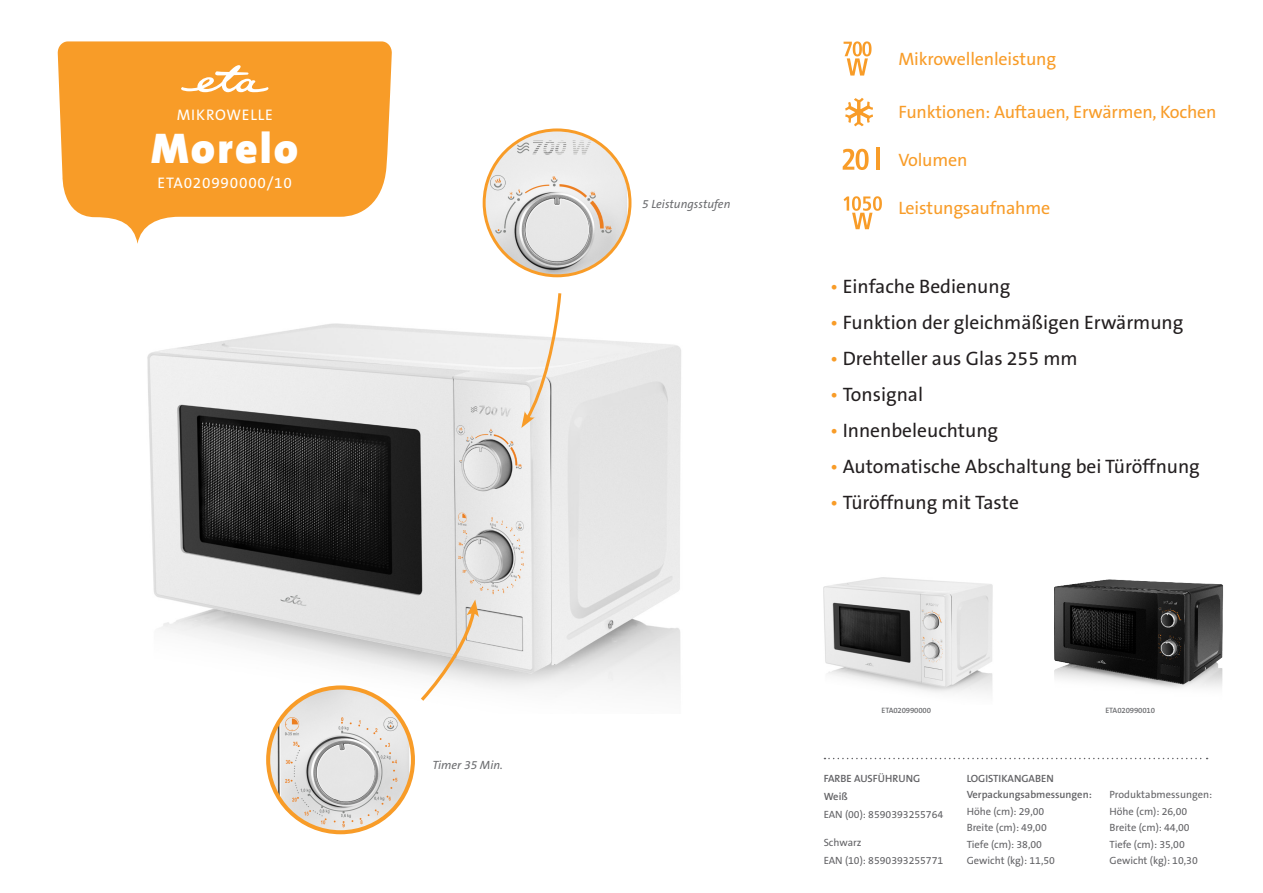
<style>
.page{position:relative;width:1263px;height:893px;background:#fff}
.page>*{position:absolute;margin:0;border:0;box-sizing:border-box;transform-origin:0 0}
.t1{font:900 43.2px "The Sans CE B9";letter-spacing:.05em;color:#fff}
.t2{font:19.5px "The Sans CE B5 Plain";color:#231f20}
.t3{font:18px "The Sans CE B5 Plain";letter-spacing:-.01em;color:#f89c28}
.t4{font:15.45px "The Sans CE B5 Plain";letter-spacing:.05em;color:#fff}
.t5{font:italic 12px "The Sans CE B5";color:#6c6d70}
.t6{font:10.5px "The Sans CE B5 Plain";color:#636366}
.t7{font:600 10.5px "The Sans CE B6";color:#636366}
.t8{font:600 7.8px "The Sans CE B6";letter-spacing:-.015em;color:#6c6d70}
.s1{color:#f89c28}
</style>
<div class="page">
<img style="left:147px;top:323px;width:534px;height:390px">
<svg style="left:58px;top:41px;width:334px;height:203px;fill:#f89c28"></svg>
<svg style="left:824px;top:758px;width:383px;height:1px"></svg>
<svg style="left:181px;top:65px;width:87px;height:27px"></svg>
<img style="left:268px;top:687px;width:145px;height:145px;border-radius:72px">
<div style="left:266px;top:685px;width:149px;height:149px;border:4px solid #f89c28;border-radius:50%"></div>
<img style="left:484px;top:130px;width:146px;height:146px;border-radius:73px">
<div style="left:483px;top:128px;width:148px;height:149px;border:3px solid #f89c28;border-radius:50%"></div>
<svg style="left:521px;top:293px;width:42px;height:135px"></svg>
<svg style="left:417px;top:599px;width:62px;height:105px"></svg>
<img style="left:823px;top:577px;width:170px;height:116px">
<img style="left:1054px;top:579px;width:169px;height:110px">
<svg style="left:843px;top:149px;width:26px;height:21px"></svg>
<hr style="left:876px;top:148px;width:3px;height:22px;background:#f89c28">
<svg style="left:843px;top:41px;width:28px;height:35px"></svg>
<svg style="left:845px;top:98px;width:28px;height:29px"></svg>
<svg style="left:843px;top:196px;width:39px;height:33px"></svg>
<p class="t4" style="left:177px;top:106px;width:97px">MIKROWELLE</p>
<p class="t1" style="left:151px;top:122px;width:149px">Morelo</p>
<p class="t4" style="left:158px;top:174px;width:136px">ETA020990000/10</p>
<p class="t5" style="left:432px;top:759px;width:72px">Timer 35 Min.</p>
<p class="t5" style="left:642px;top:197px;width:90px">5 Leistungsstufen</p>
<p class="t3" style="left:898px;top:50px;width:159px">Mikrowellenleistung</p>
<p class="t3" style="left:898px;top:102px;width:320px">Funktionen: Auftauen, Erwärmen, Kochen</p>
<p class="t3" style="left:898px;top:150px;width:71px">Volumen</p>
<p class="t3" style="left:898px;top:198px;width:153px">Leistungsaufnahme</p>
<p class="t2" style="left:830px;top:276px;width:181px"><span class="s1">•</span> Einfache Bedienung</p>
<p class="t2" style="left:830px;top:312px;width:355px"><span class="s1">•</span> Funktion der gleichmäßigen Erwärmung</p>
<p class="t2" style="left:830px;top:348px;width:249px"><span class="s1">•</span> Drehteller aus Glas 255 mm</p>
<p class="t2" style="left:830px;top:384px;width:94px"><span class="s1">•</span> Tonsignal</p>
<p class="t2" style="left:830px;top:420px;width:169px"><span class="s1">•</span> Innenbeleuchtung</p>
<p class="t2" style="left:830px;top:456px;width:371px"><span class="s1">•</span> Automatische Abschaltung bei Türöffnung</p>
<p class="t2" style="left:830px;top:492px;width:190px"><span class="s1">•</span> Türöffnung mit Taste</p>
<p class="t8" style="left:882px;top:706px;width:51px">ETA020990000</p>
<p class="t8" style="left:1105px;top:706px;width:51px">ETA020990010</p>
<p class="t7" style="left:824px;top:772px;width:98px">FARBE AUSFÜHRUNG</p>
<p class="t7" style="left:824px;top:790px;width:26px">Weiß</p>
<p class="t6" style="left:824px;top:809px;width:121px">EAN (00): 8590393255764</p>
<p class="t6" style="left:824px;top:837px;width:39px">Schwarz</p>
<p class="t6" style="left:824px;top:855px;width:121px">EAN (10): 8590393255771</p>
<p class="t7" style="left:967px;top:772px;width:89px">LOGISTIKANGABEN</p>
<p class="t7" style="left:967px;top:789px;width:127px">Verpackungsabmessungen:</p>
<p class="t6" style="left:967px;top:806px;width:79px">Höhe (cm): 29,00</p>
<p class="t6" style="left:967px;top:822px;width:82px">Breite (cm): 49,00</p>
<p class="t6" style="left:967px;top:839px;width:77px">Tiefe (cm): 38,00</p>
<p class="t6" style="left:967px;top:855px;width:90px">Gewicht (kg): 11,50</p>
<p class="t6" style="left:1109px;top:789px;width:104px">Produktabmessungen:</p>
<p class="t6" style="left:1109px;top:805px;width:79px">Höhe (cm): 26,00</p>
<p class="t6" style="left:1109px;top:822px;width:82px">Breite (cm): 44,00</p>
<p class="t6" style="left:1109px;top:838px;width:77px">Tiefe (cm): 35,00</p>
<p class="t6" style="left:1109px;top:855px;width:90px">Gewicht (kg): 10,30</p>
</div>
